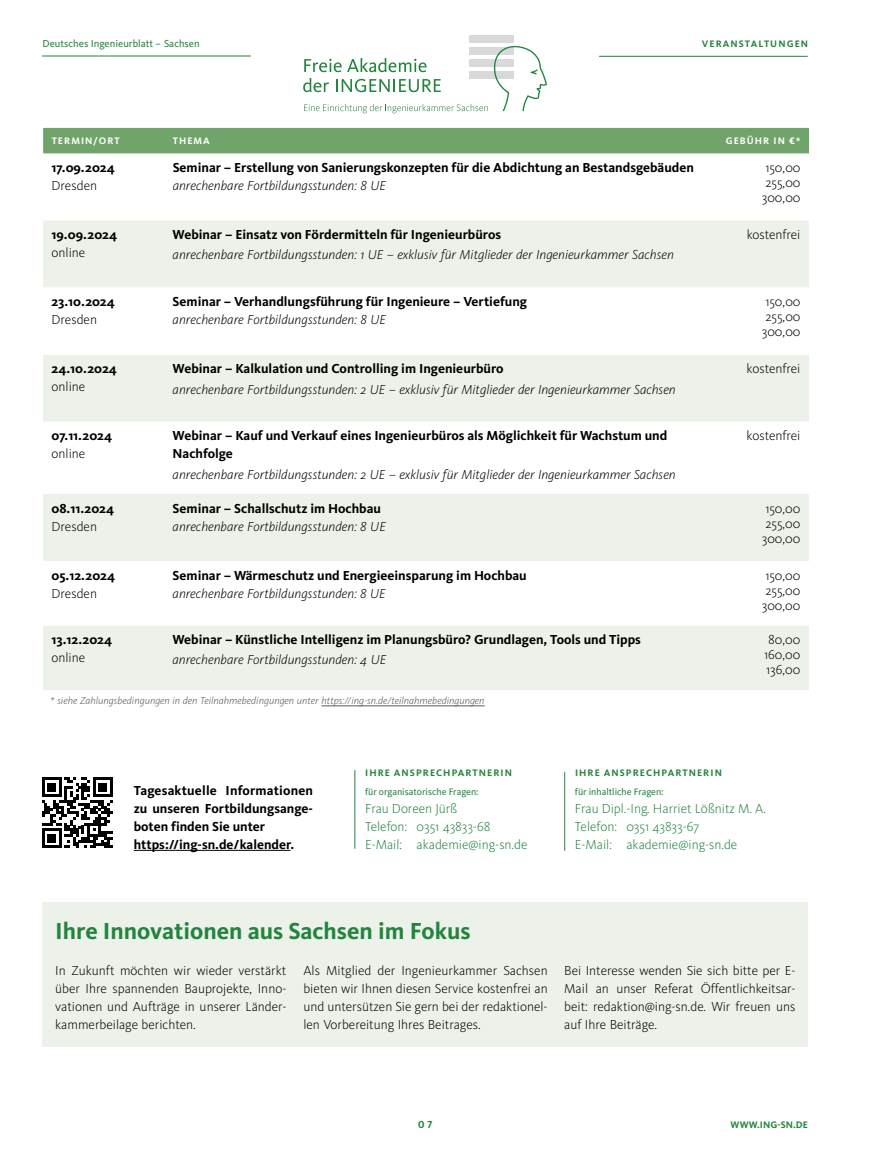
<style>
.page{position:relative;width:872px;height:1170px;background:#fff}
.page>*{position:absolute;margin:0;border:0;box-sizing:border-box;transform-origin:0 0}
.t1{font:700 24px "Kievit OT";color:#23843e}
.t2{font:700 13.5px/18px "Kievit OT";color:#000}
.t3{font:300 13.5px/15px "Kievit OT";color:#000;text-align:justify}
.t4{font:italic 300 13.5px "Kievit OT";color:#000}
.t5{font:300 13.5px/18px "Kievit OT";color:#23843e}
.t6{font:italic 300 10.5px "Kievit OT";color:#58595b}
.t7{font:10.5px "Kievit OT";color:#23843e}
.t8{font:700 10.5px "Kievit OT";color:#23843e}
.t9{font:700 9.75px "Kievit OT";letter-spacing:.11em;color:#23843e}
.t10{font:9.75px "Kievit OT";color:#23843e}
.t11{font:700 9.75px "Kievit OT";letter-spacing:.11em;color:#fff}
.t12{font:700 9.75px "Kievit OT";letter-spacing:.01em;color:#23843e}
</style>
<div class="page">
<div style="left:43px;top:902px;width:765px;height:144px;background:#ecf2e9"></div>
<div style="left:43px;top:128px;width:766px;height:25px;background:#71a46b"></div>
<div style="left:43px;top:220px;width:766px;height:470px;background:#ecf2e9"></div>
<svg style="left:43px;top:287px;width:766px;height:338px"></svg>
<hr style="left:42px;top:56px;width:209px;height:1px;background:#23843e">
<hr style="left:599px;top:56px;width:208px;height:1px;background:#23843e">
<div style="left:469px;top:35px;width:45px;height:7px;background:#d9d9da"></div>
<svg style="left:303px;top:42px;width:244px;height:71px"></svg>
<hr style="left:134px;top:849px;width:156px;height:1px;background:#000">
<svg style="left:42px;top:777px;width:71px;height:71px"></svg>
<hr style="left:354px;top:770px;width:1px;height:78px;background:#23843e">
<hr style="left:564px;top:772px;width:1px;height:78px;background:#23843e">
<hr style="left:321px;top:705px;width:163px;height:1px;background:#58595b">
<p class="t7" style="left:43px;top:39px;width:159px">Deutsches Ingenieurblatt – Sachsen</p>
<p class="t9" style="left:702px;top:39px;width:108px">VERANSTALTUNGEN</p>
<p class="t11" style="left:52px;top:136px;width:70px">TERMIN/ORT</p>
<p class="t11" style="left:173px;top:136px;width:39px">THEMA</p>
<p class="t11" style="left:725px;top:136px;width:76px">GEBÜHR IN €*</p>
<p class="t2" style="left:52px;top:159px;width:65px">17.09.2024</p>
<p class="t3" style="left:52px;top:179px;width:47px">Dresden</p>
<p class="t2" style="left:173px;top:159px;width:523px">Seminar – Erstellung von Sanierungskonzepten für die Abdichtung an Bestandsgebäuden</p>
<p class="t4" style="left:173px;top:179px;width:215px">anrechenbare Fortbildungsstunden: 8 UE</p>
<p class="t3" style="left:761px;top:161px;width:40px">150,00<br>255,00<br>300,00</p>
<p class="t2" style="left:52px;top:226px;width:67px">19.09.2024</p>
<p class="t3" style="left:52px;top:246px;width:35px">online</p>
<p class="t2" style="left:173px;top:226px;width:330px">Webinar – Einsatz von Fördermitteln für Ingenieurbüros</p>
<p class="t4" style="left:173px;top:248px;width:503px">anrechenbare Fortbildungsstunden: 1 UE – exklusiv für Mitglieder der Ingenieurkammer Sachsen</p>
<p class="t3" style="left:746px;top:228px;width:55px">kostenfrei</p>
<p class="t2" style="left:52px;top:293px;width:65px">23.10.2024</p>
<p class="t3" style="left:52px;top:313px;width:47px">Dresden</p>
<p class="t2" style="left:173px;top:293px;width:356px">Seminar – Verhandlungsführung für Ingenieure – Vertiefung</p>
<p class="t4" style="left:173px;top:313px;width:215px">anrechenbare Fortbildungsstunden: 8 UE</p>
<p class="t3" style="left:761px;top:295px;width:40px">150,00<br>255,00<br>300,00</p>
<p class="t2" style="left:52px;top:360px;width:67px">24.10.2024</p>
<p class="t3" style="left:52px;top:380px;width:35px">online</p>
<p class="t2" style="left:173px;top:360px;width:332px">Webinar – Kalkulation und Controlling im Ingenieurbüro</p>
<p class="t4" style="left:173px;top:383px;width:504px">anrechenbare Fortbildungsstunden: 2 UE – exklusiv für Mitglieder der Ingenieurkammer Sachsen</p>
<p class="t3" style="left:746px;top:362px;width:55px">kostenfrei</p>
<p class="t2" style="left:52px;top:427px;width:62px">07.11.2024</p>
<p class="t3" style="left:52px;top:447px;width:35px">online</p>
<p class="t2" style="left:173px;top:427px;width:496px">Webinar – Kauf und Verkauf eines Ingenieurbüros als Möglichkeit für Wachstum und<br>Nachfolge</p>
<p class="t4" style="left:173px;top:468px;width:504px">anrechenbare Fortbildungsstunden: 2 UE – exklusiv für Mitglieder der Ingenieurkammer Sachsen</p>
<p class="t3" style="left:746px;top:429px;width:55px">kostenfrei</p>
<p class="t2" style="left:52px;top:499px;width:64px">08.11.2024</p>
<p class="t3" style="left:52px;top:519px;width:47px">Dresden</p>
<p class="t2" style="left:173px;top:499px;width:210px">Seminar – Schallschutz im Hochbau</p>
<p class="t4" style="left:173px;top:519px;width:215px">anrechenbare Fortbildungsstunden: 8 UE</p>
<p class="t3" style="left:761px;top:501px;width:40px">150,00<br>255,00<br>300,00</p>
<p class="t2" style="left:52px;top:566px;width:65px">05.12.2024</p>
<p class="t3" style="left:52px;top:586px;width:47px">Dresden</p>
<p class="t2" style="left:173px;top:566px;width:356px">Seminar – Wärmeschutz und Energieeinsparung im Hochbau</p>
<p class="t4" style="left:173px;top:586px;width:215px">anrechenbare Fortbildungsstunden: 8 UE</p>
<p class="t3" style="left:761px;top:568px;width:40px">150,00<br>255,00<br>300,00</p>
<p class="t2" style="left:52px;top:631px;width:62px">13.12.2024</p>
<p class="t3" style="left:52px;top:651px;width:35px">online</p>
<p class="t2" style="left:173px;top:631px;width:470px">Webinar – Künstliche Intelligenz im Planungsbüro? Grundlagen, Tools und Tipps</p>
<p class="t4" style="left:173px;top:653px;width:215px">anrechenbare Fortbildungsstunden: 4 UE</p>
<p class="t3" style="left:764px;top:633px;width:38px">80,00<br>160,00<br>136,00</p>
<p class="t6" style="left:50px;top:696px;width:436px">* siehe Zahlungsbedingungen in den Teilnahmebedingungen unter https://ing-sn.de/teilnahmebedingungen</p>
<p class="t2" style="left:134px;top:781px;width:181px">Tagesaktuelle Informationen zu unseren Fortbildungsange&shy;boten finden Sie unter https://ing-sn.de/kalender.</p>
<p class="t9" style="left:365px;top:768px;width:148px">IHRE ANSPRECHPARTNERIN</p>
<p class="t10" style="left:365px;top:787px;width:115px">für organisatorische Fragen:</p>
<p class="t5" style="left:365px;top:799px;width:164px">Frau Doreen Jürß<br>Telefon: 0351 43833-68<br>E-Mail: akademie@ing-sn.de</p>
<p class="t9" style="left:575px;top:768px;width:148px">IHRE ANSPRECHPARTNERIN</p>
<p class="t10" style="left:575px;top:787px;width:90px">für inhaltliche Fragen:</p>
<p class="t5" style="left:575px;top:799px;width:193px">Frau Dipl.-Ing. Harriet Lößnitz M. A.<br>Telefon: 0351 43833-67<br>E-Mail: akademie@ing-sn.de</p>
<h1 class="t1" style="left:55px;top:917px;width:417px">Ihre Innovationen aus Sachsen im Fokus</h1>
<p class="t3" style="left:303px;top:961px;width:246px;line-height:18px">Als Mitglied der Ingenieurkammer Sachsen bieten wir Ihnen diesen Service kostenfrei an und untersützen Sie gern bei der redaktionel&shy;len Vorbereitung Ihres Beitrages.</p>
<p class="t3" style="left:564px;top:961px;width:233px;line-height:18px">Bei Interesse wenden Sie sich bitte per E-Mail an unser Referat Öffentlichkeitsar&shy;beit: redaktion@ing-sn.de. Wir freuen uns auf Ihre Beiträge.</p>
<p class="t3" style="left:55px;top:961px;width:233px;line-height:18px">In Zukunft möchten wir wieder verstärkt über Ihre spannenden Bauprojekte, Inno&shy;vationen und Aufträge in unserer Länder&shy;kammerbeilage berichten.</p>
<p class="t8" style="left:418px;top:1118px;width:16px">07</p>
<p class="t12" style="left:730px;top:1119px;width:79px">WWW.ING-SN.DE</p>
</div>
